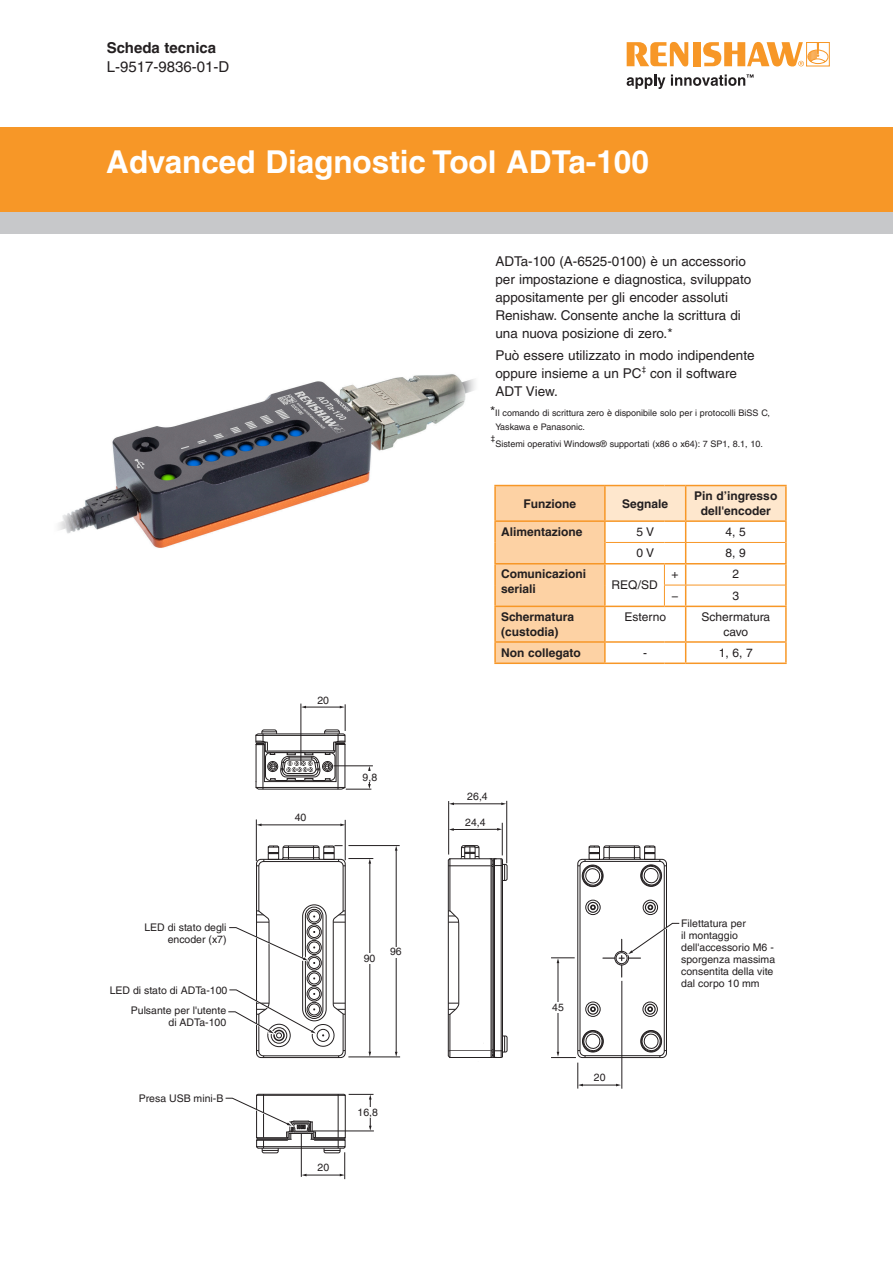
<style>
.page{position:relative;width:893px;height:1263px;background:#fff}
.page>*{position:absolute;margin:0;border:0;box-sizing:border-box;transform-origin:0 0}
.Document_title{font:700 31.5px "Helvetica LT Pro";color:#fff}
.Running_head_Roman{font:15px "Helvetica LT Pro";color:#231f20}
.Running_head_and_hea{font:700 15px "Helvetica LT Pro";color:#231f20}
.Body_text_-_main__9{font:13.5px/18px "Helvetica LT Pro";color:#231f20}
.Text_8_on_9_Roman__s{font:700 12px/15px "Helvetica LT Pro";color:#231f20}
.Text_8_on_9_Roman__s-2{font:12px/15px "Helvetica LT Pro";color:#231f20;text-align:center}
.Annotation_8_on_9__c{font:10.5px/12px "Helvetica LT Pro";color:#231f20;text-align:right}
.Footnote_6_on_10{font:9px/13.5px "Helvetica LT Pro";color:#231f20}
.Footnote_6_on_10-2{font:7.8px "Helvetica LT Pro";color:#231f20}
.s1{font-size:13.5px}
</style>
<div class="page">
<svg style="left:627px;top:42px;width:61px;height:24px"></svg>
<div style="left:693px;top:42px;width:7px;height:24px;background:#f79727"></div>
<svg style="left:627px;top:75px;width:38px;height:14px"></svg>
<div style="left:806px;top:42px;width:24px;height:24px;border:1px solid #f79727"></div>
<svg style="left:703px;top:42px;width:126px;height:24px"></svg>
<svg style="left:671px;top:74px;width:83px;height:12px"></svg>
<div style="left:0;top:128px;width:893px;height:85px;background:#f79727"></div>
<div style="left:0;top:213px;width:893px;height:21px;background:#c7c8ca"></div>
<hr style="left:494px;top:662px;width:111px;height:2px;background:#f79727">
<hr style="left:605px;top:662px;width:59px;height:2px;background:#f79727">
<hr style="left:664px;top:662px;width:22px;height:2px;background:#f79727">
<hr style="left:686px;top:662px;width:101px;height:2px;background:#f79727">
<svg style="left:494px;top:485px;width:293px;height:178px"></svg>
<hr style="left:686px;top:606px;width:101px;height:1px;background:#f79727">
<hr style="left:494px;top:641px;width:111px;height:2px;background:#f79727">
<hr style="left:605px;top:641px;width:59px;height:2px;background:#f79727">
<hr style="left:664px;top:641px;width:22px;height:2px;background:#f79727">
<hr style="left:686px;top:641px;width:101px;height:2px;background:#f79727">
<svg style="left:448px;top:845px;width:60px;height:213px"></svg>
<div style="left:577px;top:859px;width:90px;height:199px;border:1px solid #231f20;border-radius:4px"></div>
<hr style="left:578px;top:865px;width:89px;height:1px;background:#231f20">
<hr style="left:660px;top:859px;width:1px;height:198px;background:#231f20">
<hr style="left:578px;top:1050px;width:88px;height:1px;background:#231f20">
<div style="left:580px;top:861px;width:84px;height:195px;background:#fff;border-radius:4px"></div>
<div style="left:580px;top:861px;width:85px;height:195px;border:1px solid #231f20;border-radius:4px"></div>
<div style="left:586px;top:900px;width:14px;height:15px;border:1px solid #231f20;border-radius:50%"></div>
<div style="left:587px;top:902px;width:11px;height:11px;border:3px solid #231f20;border-radius:50%"></div>
<div style="left:589px;top:903px;width:8px;height:9px;border:2px solid #fff;border-radius:50%"></div>
<svg style="left:590px;top:905px;width:5px;height:4px"></svg>
<div style="left:643px;top:900px;width:15px;height:15px;border:1px solid #231f20;border-radius:50%"></div>
<div style="left:645px;top:902px;width:11px;height:11px;border:3px solid #231f20;border-radius:50%"></div>
<div style="left:646px;top:903px;width:9px;height:9px;border:2px solid #fff;border-radius:50%"></div>
<svg style="left:648px;top:905px;width:5px;height:4px"></svg>
<div style="left:586px;top:1002px;width:14px;height:14px;border:1px solid #231f20;border-radius:50%"></div>
<div style="left:587px;top:1004px;width:11px;height:11px;border:3px solid #231f20;border-radius:50%"></div>
<div style="left:589px;top:1005px;width:8px;height:8px;border:2px solid #fff;border-radius:50%"></div>
<svg style="left:590px;top:1007px;width:5px;height:4px"></svg>
<div style="left:643px;top:1002px;width:15px;height:14px;border:1px solid #231f20;border-radius:50%"></div>
<div style="left:645px;top:1004px;width:11px;height:11px;border:3px solid #231f20;border-radius:50%"></div>
<div style="left:646px;top:1005px;width:8px;height:8px;border:2px solid #fff;border-radius:50%"></div>
<svg style="left:648px;top:1007px;width:5px;height:4px"></svg>
<div style="left:640px;top:865px;width:22px;height:21px;border:1px solid #231f20;border-radius:50%"></div>
<svg style="left:582px;top:845px;width:79px;height:42px"></svg>
<div style="left:640px;top:1030px;width:22px;height:22px;border:1px solid #231f20;border-radius:50%"></div>
<svg style="left:640px;top:1030px;width:21px;height:22px"></svg>
<hr style="left:301px;top:703px;width:1px;height:62px;background:#231f20">
<hr style="left:448px;top:801px;width:1px;height:53px;background:#231f20">
<hr style="left:506px;top:801px;width:1px;height:62px;background:#231f20">
<hr style="left:502px;top:823px;width:1px;height:32px;background:#231f20">
<hr style="left:453px;top:803px;width:49px;height:1px;background:#231f20">
<svg style="left:449px;top:802px;width:5px;height:3px"></svg>
<hr style="left:453px;top:829px;width:45px;height:1px;background:#231f20">
<svg style="left:449px;top:828px;width:5px;height:3px"></svg>
<svg style="left:497px;top:828px;width:5px;height:3px"></svg>
<hr style="left:582px;top:1085px;width:35px;height:1px;background:#231f20">
<hr style="left:261px;top:825px;width:80px;height:1px;background:#231f20">
<svg style="left:257px;top:823px;width:5px;height:3px"></svg>
<svg style="left:340px;top:823px;width:5px;height:3px"></svg>
<hr style="left:333px;top:765px;width:40px;height:1px;background:#231f20">
<svg style="left:255px;top:704px;width:116px;height:86px"></svg>
<hr style="left:348px;top:845px;width:52px;height:1px;background:#231f20">
<hr style="left:396px;top:850px;width:1px;height:203px;background:#231f20">
<hr style="left:558px;top:962px;width:1px;height:91px;background:#231f20">
<hr style="left:348px;top:1057px;width:52px;height:1px;background:#231f20">
<svg style="left:551px;top:957px;width:24px;height:6px"></svg>
<hr style="left:256px;top:819px;width:1px;height:42px;background:#231f20">
<hr style="left:345px;top:820px;width:1px;height:40px;background:#231f20">
<svg style="left:603px;top:923px;width:77px;height:54px"></svg>
<hr style="left:313px;top:1131px;width:61px;height:1px;background:#231f20">
<hr style="left:622px;top:981px;width:1px;height:108px;background:#231f20">
<svg style="left:551px;top:1030px;width:52px;height:58px"></svg>
<svg style="left:225px;top:845px;width:148px;height:335px"></svg>
<div style="left:361px;top:772px;width:20px;height:10px;background:#fff"></div>
<div style="left:363px;top:953px;width:13px;height:10px;background:#fff"></div>
<div style="left:390px;top:947px;width:13px;height:10px;background:#fff"></div>
<div style="left:542px;top:1002px;width:31px;height:10px;background:#fff"></div>
<div style="left:354px;top:1108px;width:31px;height:10px;background:#fff"></div>
<img style="left:58px;top:374px;width:417px;height:174px">
<p class="Running_head_and_hea" style="left:107px;top:38px;width:111px">Scheda tecnica</p>
<p class="Running_head_Roman" style="left:107px;top:58px;width:124px">L-9517-9836-01-D</p>
<p class="Document_title" style="left:106px;top:142px;width:544px">Advanced Diagnostic Tool ADTa-100</p>
<p class="Body_text_-_main__9" style="left:495px;top:252px;width:257px">ADTa-100 (A-6525-0100) è un accessorio per impostazione e diagnostica, sviluppato appositamente per gli encoder assoluti Renishaw. Consente anche la scrittura di una nuova posizione di zero.*</p>
<p class="Body_text_-_main__9" style="left:495px;top:346px;width:261px">Può essere utilizzato in modo indipendente oppure insieme a un PC<sup>‡</sup> con il software<br>ADT View.</p>
<p class="Footnote_6_on_10" style="left:495px;top:406px;width:276px;text-indent:-5px"><span class="s1">*</span>Il comando di scrittura zero è disponibile solo per i protocolli BiSS C,<br>Yaskawa e Panasonic.</p>
<p class="Footnote_6_on_10-2" style="left:491px;top:433px;width:6px">‡</p>
<p class="Footnote_6_on_10" style="left:495px;top:437px;width:269px">Sistemi operativi Windows® supportati (x86 o x64): 7 SP1, 8.1, 10.</p>
<p class="Text_8_on_9_Roman__s" style="left:524px;top:496px;width:54px">Funzione</p>
<p class="Text_8_on_9_Roman__s" style="left:622px;top:496px;width:48px">Segnale</p>
<p class="Text_8_on_9_Roman__s" style="left:694px;top:488px;width:85px;text-align:center">Pin d’ingresso dell'encoder</p>
<p class="Text_8_on_9_Roman__s" style="left:501px;top:524px;width:83px">Alimentazione</p>
<p class="Text_8_on_9_Roman__s-2" style="left:636px;top:524px;width:19px">5 V</p>
<p class="Text_8_on_9_Roman__s-2" style="left:726px;top:524px;width:22px">4, 5</p>
<p class="Text_8_on_9_Roman__s-2" style="left:636px;top:545px;width:19px">0 V</p>
<p class="Text_8_on_9_Roman__s-2" style="left:726px;top:545px;width:22px">8, 9</p>
<p class="Text_8_on_9_Roman__s" style="left:501px;top:567px;width:87px">Comunicazioni seriali</p>
<p class="Text_8_on_9_Roman__s-2" style="left:612px;top:578px;width:48px">REQ/SD</p>
<p class="Text_8_on_9_Roman__s-2" style="left:671px;top:567px;width:9px">+</p>
<p class="Text_8_on_9_Roman__s-2" style="left:732px;top:567px;width:8px">2</p>
<p class="Text_8_on_9_Roman__s-2" style="left:671px;top:588px;width:9px">−</p>
<p class="Text_8_on_9_Roman__s-2" style="left:732px;top:588px;width:8px">3</p>
<p class="Annotation_8_on_9__c" style="left:144px;top:921px;width:84px">LED di stato degli encoder (x7)</p>
<p class="Annotation_8_on_9__c" style="left:110px;top:984px;width:119px">LED di stato di ADTa-100</p>
<p class="Annotation_8_on_9__c" style="left:131px;top:1005px;width:97px">Pulsante per l'utente di ADTa-100</p>
<p class="Annotation_8_on_9__c" style="left:139px;top:1093px;width:86px">Presa USB mini-B</p>
<p class="Annotation_8_on_9__c" style="left:317px;top:694px;width:13px">20</p>
<p class="Annotation_8_on_9__c" style="left:295px;top:812px;width:13px">40</p>
<p class="Annotation_8_on_9__c" style="left:363px;top:771px;width:16px">9,8</p>
<p class="Annotation_8_on_9__c" style="left:364px;top:952px;width:13px">90</p>
<p class="Annotation_8_on_9__c" style="left:390px;top:946px;width:13px">96</p>
<p class="Annotation_8_on_9__c" style="left:318px;top:1161px;width:13px">20</p>
<p class="Annotation_8_on_9__c" style="left:358px;top:1106px;width:22px">16,8</p>
<p class="Text_8_on_9_Roman__s" style="left:501px;top:609px;width:75px">Schermatura (custodia)</p>
<p class="Text_8_on_9_Roman__s-2" style="left:624px;top:609px;width:43px">Esterno</p>
<p class="Text_8_on_9_Roman__s-2" style="left:701px;top:609px;width:70px">Schermatura cavo</p>
<p class="Text_8_on_9_Roman__s" style="left:501px;top:645px;width:81px">Non collegato</p>
<p class="Text_8_on_9_Roman__s-2" style="left:643px;top:645px;width:5px">-</p>
<p class="Text_8_on_9_Roman__s-2" style="left:719px;top:645px;width:36px">1, 6, 7</p>
<p class="Annotation_8_on_9__c" style="left:467px;top:790px;width:22px">26,4</p>
<p class="Annotation_8_on_9__c" style="left:465px;top:816px;width:22px">24,4</p>
<p class="Annotation_8_on_9__c" style="left:552px;top:1001px;width:13px">45</p>
<p class="Annotation_8_on_9__c" style="left:594px;top:1071px;width:13px">20</p>
<p class="Annotation_8_on_9__c" style="left:681px;top:917px;width:95px;text-align:left">Filettatura per<br>il montaggio dell'accessorio M6 - sporgenza massima consentita della vite dal corpo 10 mm</p>
</div>
